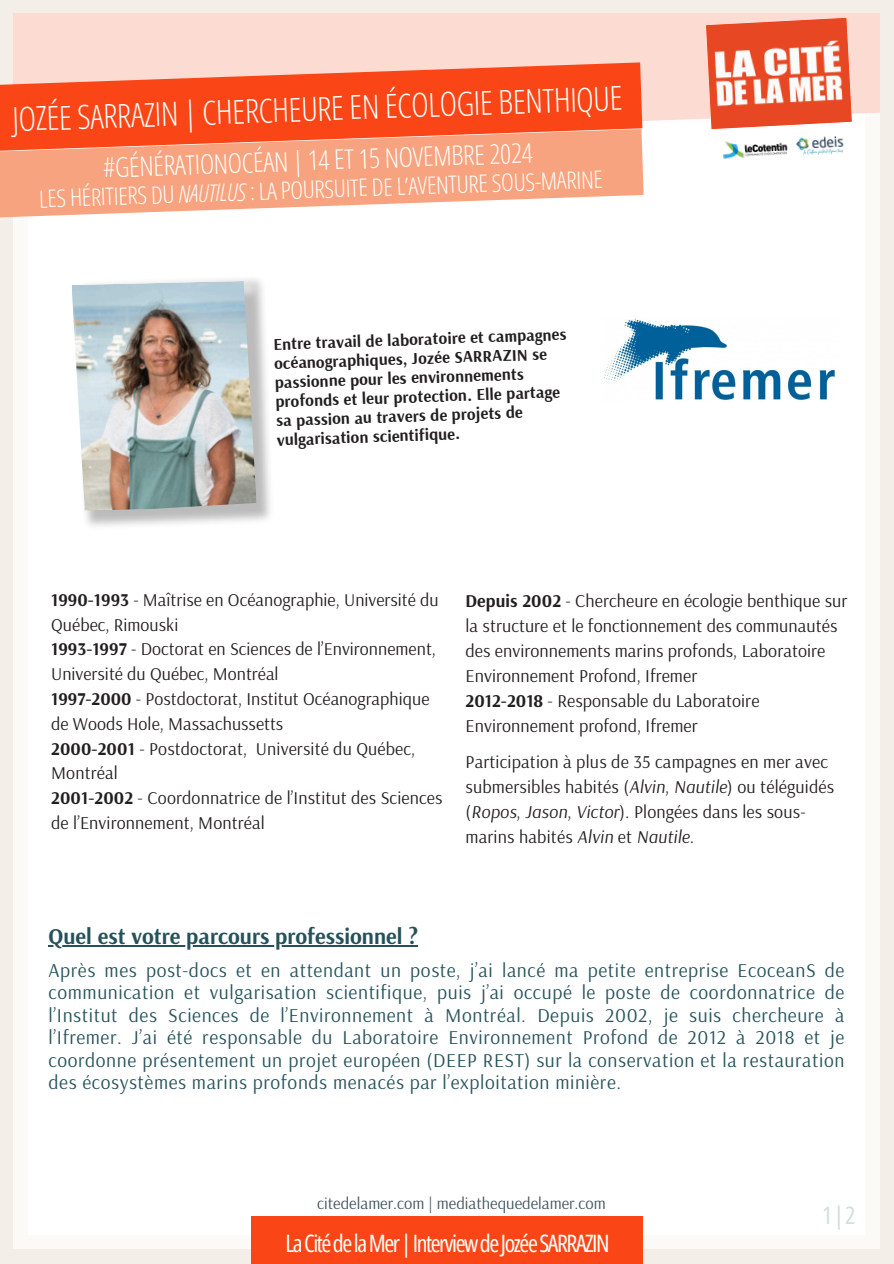
<style>
.page{position:relative;width:894px;height:1264px;background:#fff}
.page>*{position:absolute;margin:0;border:0;box-sizing:border-box;transform-origin:0 0}
.t1{font:300 33px "Open Sans Condensed";color:#fffffc}
.t2{font:300 27px "Open Sans Condensed";color:#fffffc}
.t3{font:300 24px "Open Sans Condensed";color:#fffffc}
.t4{font:24px "Open Sans Condensed";letter-spacing:-.06em;color:#fffffc}
.t5{font:24px "Open Sans Condensed";color:#d2deda}
.t6{font:700 22.5px "Arsenal";color:#25525a}
.t7{font:19.5px/22.5px "Arsenal";letter-spacing:.03em;color:#25525a;text-align:justify}
.t8{font:18px/25px "Arsenal";letter-spacing:.005em;color:#231f20}
.t9{font:17.85px/24.8px "Arsenal";letter-spacing:.005em;color:#231f20}
.t10{font:700 16.5px/19px "Arsenal";color:#231f20}
.t11{font:16.5px "Arsenal";color:#42535c}
.s1{font-style:italic}
.s2{font-weight:700}
</style>
<div class="page">
<div style="left:0;top:0;width:893px;height:1263px;background:#fbfaf6"></div>
<div style="left:29px;top:29px;width:835px;height:1205px;background:#fff"></div>
<div style="left:13px;top:12px;width:867px;height:117px;background:#fcdbd3"></div>
<div style="left:0;top:0;width:13px;height:1263px;background:#f3eee7"></div>
<div style="left:880px;top:0;width:13px;height:1263px;background:#f3eee7"></div>
<div style="left:0;top:0;width:893px;height:12px;background:#f3eee7"></div>
<div style="left:0;top:1249px;width:893px;height:14px;background:#f3eee7"></div>
<div style="left:251px;top:1216px;width:391px;height:47px;background:#fa4616"></div>
<svg style="left:0;top:62px;width:642px;height:67px;background:#fa6036"></svg>
<img style="left:705px;top:18px;width:146px;height:111px">
<svg style="left:0;top:129px;width:643px;height:88px;background:#f9a383"></svg>
<img style="left:72px;top:281px;width:184px;height:229px">
<img style="left:711px;top:128px;width:141px;height:31px">
<img style="left:603px;top:319px;width:232px;height:82px">
<hr style="left:49px;top:945px;width:369px;height:1px;background:#25525a">
<p class="t1" style="left:12px;top:96px;width:611px;rotate:-2deg">JOZÉE SARRAZIN | CHERCHEURE EN ÉCOLOGIE BENTHIQUE</p>
<h6 class="t2" style="left:103px;top:149px;width:431px;rotate:-2deg">#GÉNÉRATIONOCÉAN | 14 ET 15 NOVEMBRE 2024</h6>
<p class="t3" style="left:39px;top:182px;width:565px;rotate:-2deg">LES HÉRITIERS DU <span class="s1">NAUTILUS</span> : LA POURSUITE DE L’AVENTURE SOUS-MARINE</p>
<h5 class="t10" style="left:273px;top:334px;width:294px;rotate:-2deg">Entre travail de laboratoire et campagnes océanographiques, Jozée SARRAZIN se passionne pour les environnements profonds et leur protection. Elle partage sa passion au travers de projets de vulgarisation scientifique.</h5>
<h6 class="t9" style="left:51px;top:587px;width:392px"><span class="s2">1990-1993</span> - Maîtrise en Océanographie, Université du Québec, Rimouski<br><span class="s2">1993-1997</span> - Doctorat en Sciences de l’Environnement, Université du Québec, Montréal<br><span class="s2">1997-2000</span> - Postdoctorat, Institut Océanographique de Woods Hole, Massachussetts<br><span class="s2">2000-2001</span> - Postdoctorat, Université du Québec, Montréal<br><span class="s2">2001-2002</span> - Coordonnatrice de l’Institut des Sciences de l’Environnement, Montréal</h6>
<h6 class="t8" style="left:465px;top:587px;width:383px"><span class="s2">Depuis 2002</span> - Chercheure en écologie benthique sur la structure et le fonctionnement des communautés des environnements marins profonds, Laboratoire Environnement Profond, Ifremer<br><span class="s2">2012-2018</span> - Responsable du Laboratoire Environnement profond, Ifremer</h6>
<h4 class="t8" style="left:465px;top:748px;width:370px">Participation à plus de 35 campagnes en mer avec submersibles habités (<span class="s1">Alvin</span>, <span class="s1">Nautile</span>) ou téléguidés (<span class="s1">Ropos</span>, <span class="s1">Jason</span>, <span class="s1">Victor</span>). Plongées dans les sous&shy;marins habités <span class="s1">Alvin</span> et <span class="s1">Nautile</span>.</h4>
<h5 class="t6" style="left:49px;top:921px;width:371px">Quel est votre parcours professionnel ?</h5>
<h6 class="t7" style="left:49px;top:958px;width:797px">Après mes post-docs et en attendant un poste, j’ai lancé ma petite entreprise EcoceanS de communication et vulgarisation scientifique, puis j’ai occupé le poste de coordonnatrice de l’Institut des Sciences de l’Environnement à Montréal. Depuis 2002, je suis chercheure à l’Ifremer. J’ai été responsable du Laboratoire Environnement Profond de 2012 à 2018 et je coordonne présentement un projet européen (DEEP REST) sur la conservation et la restauration des écosystèmes marins profonds menacés par l’exploitation minière.</h6>
<p class="t11" style="left:317px;top:1191px;width:290px">citedelamer.com | mediathequedelamer.com</p>
<p class="t4" style="left:285px;top:1226px;width:325px">La Cité de la Mer | Interview de Jozée SARRAZIN</p>
<p class="t5" style="left:822px;top:1198px;width:35px">1 | 2</p>
</div>
